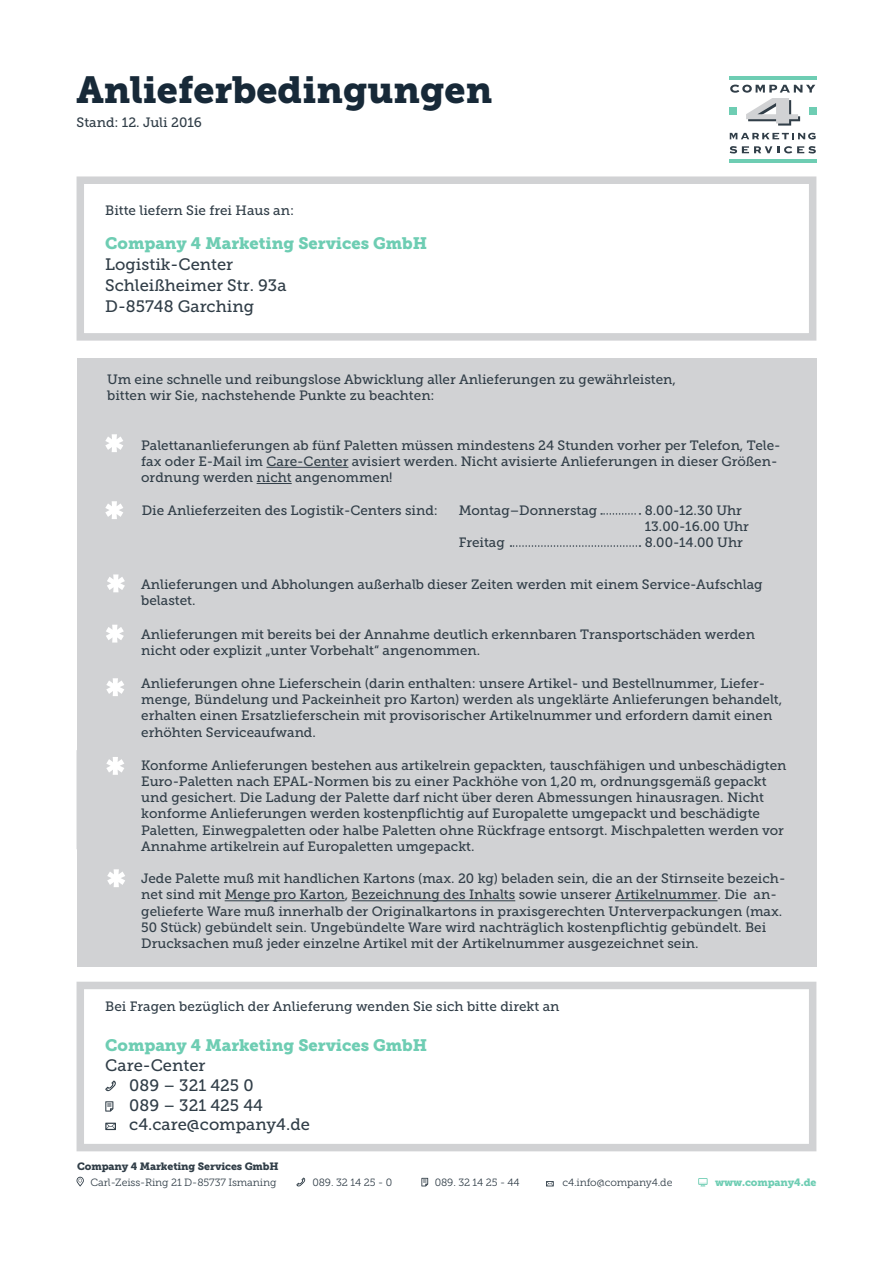
<style>
.page{position:relative;width:893px;height:1263px;background:#fff}
.page>*{position:absolute;margin:0;border:0;box-sizing:border-box;transform-origin:0 0}
.t1{font:37.5px "Museo Slab 900";color:#172938}
.t2{font:16.5px "Museo Slab 500";color:#313e48}
.t3{font:16.5px "Museo Slab 900";color:#6ecdb3}
.t4{font:13.5px/16.2px "Museo Slab 500";color:#313e48}
.t5{font:10.5px "Museo Slab 300";letter-spacing:-.01em;color:#313e48}
.t6{font:10.5px "Museo Slab 900";letter-spacing:-.01em;color:#313e48}
.t7{font:10.5px "Museo Slab 900";letter-spacing:-.01em;color:#6ecdb3}
</style>
<div class="page">
<hr style="left:729px;top:77px;width:87px;height:3px;background:#6ecdb3">
<hr style="left:729px;top:159px;width:87px;height:4px;background:#6ecdb3">
<div style="left:729px;top:107px;width:8px;height:8px;background:#6ecdb3"></div>
<div style="left:809px;top:107px;width:7px;height:8px;background:#6ecdb3"></div>
<svg style="left:730px;top:85px;width:85px;height:41px"></svg>
<svg style="left:730px;top:133px;width:86px;height:6px"></svg>
<svg style="left:730px;top:146px;width:86px;height:8px"></svg>
<div style="left:77px;top:176px;width:739px;height:165px;border:8px solid #d1d2d4"></div>
<div style="left:77px;top:982px;width:739px;height:169px;border:8px solid #d1d2d4"></div>
<div style="left:77px;top:358px;width:739px;height:609px;background:#d1d2d4"></div>
<hr style="left:266px;top:467px;width:82px;height:1px;background:#313e48">
<hr style="left:257px;top:483px;width:35px;height:1px;background:#313e48">
<hr style="left:225px;top:900px;width:120px;height:1px;background:#313e48">
<hr style="left:352px;top:900px;width:163px;height:1px;background:#313e48">
<hr style="left:615px;top:900px;width:102px;height:1px;background:#313e48">
<svg style="left:105px;top:434px;width:18px;height:18px"></svg>
<svg style="left:105px;top:501px;width:18px;height:18px"></svg>
<svg style="left:107px;top:574px;width:18px;height:18px"></svg>
<svg style="left:106px;top:678px;width:18px;height:18px"></svg>
<svg style="left:510px;top:545px;width:130px;height:2px"></svg>
<svg style="left:601px;top:513px;width:39px;height:2px"></svg>
<svg style="left:105px;top:1080px;width:11px;height:11px"></svg>
<svg style="left:105px;top:1101px;width:8px;height:10px"></svg>
<svg style="left:105px;top:1123px;width:11px;height:7px"></svg>
<svg style="left:296px;top:1177px;width:10px;height:9px"></svg>
<svg style="left:421px;top:1178px;width:7px;height:8px"></svg>
<svg style="left:77px;top:1177px;width:7px;height:9px"></svg>
<svg style="left:698px;top:1178px;width:10px;height:8px"></svg>
<svg style="left:546px;top:1181px;width:8px;height:5px"></svg>
<svg style="left:106px;top:757px;width:18px;height:18px"></svg>
<svg style="left:106px;top:625px;width:18px;height:17px"></svg>
<svg style="left:107px;top:869px;width:18px;height:18px"></svg>
<p class="t1" style="left:77px;top:68px;width:417px">Anlieferbedingungen</p>
<p class="t4" style="left:77px;top:114px;width:127px">Stand: 12. Juli 2016</p>
<p class="t4" style="left:105px;top:203px;width:190px">Bitte liefern Sie frei Haus an:</p>
<p class="t3" style="left:105px;top:234px;width:323px">Company 4 Marketing Services GmbH</p>
<p class="t2" style="left:105px;top:255px;width:129px">Logistik-Center</p>
<p class="t2" style="left:105px;top:276px;width:183px">Schleißheimer Str. 93a</p>
<p class="t2" style="left:105px;top:297px;width:150px">D-85748 Garching</p>
<p class="t4" style="left:107px;top:371px;width:570px">Um eine schnelle und reibungslose Abwicklung aller Anlieferungen zu gewährleisten, bitten wir Sie, nachstehende Punkte zu beachten:</p>
<p class="t4" style="left:141px;top:437px;width:641px">Palettananlieferungen ab fünf Paletten müssen mindestens 24 Stunden vorher per Telefon, Tele&shy;fax oder E-Mail im Care-Center avisiert werden. Nicht avisierte Anlieferungen in dieser Größen&shy;ordnung werden nicht angenommen!</p>
<p class="t4" style="left:142px;top:502px;width:298px">Die Anlieferzeiten des Logistik-Centers sind:</p>
<p class="t4" style="left:459px;top:502px;width:140px">Montag–Donnerstag</p>
<p class="t4" style="left:645px;top:502px;width:99px">8.00-12.30 Uhr</p>
<p class="t4" style="left:645px;top:518px;width:106px">13.00-16.00 Uhr</p>
<p class="t4" style="left:459px;top:534px;width:48px">Freitag</p>
<p class="t4" style="left:645px;top:534px;width:100px">8.00-14.00 Uhr</p>
<p class="t4" style="left:141px;top:576px;width:623px">Anlieferungen und Abholungen außerhalb dieser Zeiten werden mit einem Service-Aufschlag belastet.</p>
<p class="t4" style="left:141px;top:626px;width:615px">Anlieferungen mit bereits bei der Annahme deutlich erkennbaren Transportschäden werden nicht oder explizit „unter Vorbehalt“ angenommen.</p>
<p class="t4" style="left:141px;top:675px;width:643px">Anlieferungen ohne Lieferschein (darin enthalten: unsere Artikel- und Bestellnummer, Liefer&shy;menge, Bündelung und Packeinheit pro Karton) werden als ungeklärte Anlieferungen behandelt, erhalten einen Ersatzlieferschein mit provisorischer Artikelnummer und erfordern damit einen erhöhten Serviceaufwand.</p>
<p class="t4" style="left:141px;top:757px;width:647px">Konforme Anlieferungen bestehen aus artikelrein gepackten, tauschfähigen und unbeschädigten Euro-Paletten nach EPAL-Normen bis zu einer Packhöhe von 1,20 m, ordnungsgemäß gepackt und gesichert. Die Ladung der Palette darf nicht über deren Abmessungen hinausragen. Nicht konforme Anlieferungen werden kostenpflichtig auf Europalette umgepackt und beschädigte Paletten, Einwegpaletten oder halbe Paletten ohne Rückfrage entsorgt. Mischpaletten werden vor Annahme artikelrein auf Europaletten umgepackt.</p>
<p class="t4" style="left:141px;top:870px;width:646px">Jede Palette muß mit handlichen Kartons (max. 20 kg) beladen sein, die an der Stirnseite bezeich&shy;net sind mit Menge pro Karton, Bezeichnung des Inhalts sowie unserer Artikelnummer. Die an&shy;gelieferte Ware muß innerhalb der Originalkartons in praxisgerechten Unterverpackungen (max.<br>50 Stück) gebündelt sein. Ungebündelte Ware wird nachträglich kostenpflichtig gebündelt. Bei Drucksachen muß jeder einzelne Artikel mit der Artikelnummer ausgezeichnet sein.</p>
<p class="t4" style="left:105px;top:998px;width:456px">Bei Fragen bezüglich der Anlieferung wenden Sie sich bitte direkt an</p>
<p class="t3" style="left:105px;top:1036px;width:323px">Company 4 Marketing Services GmbH</p>
<p class="t2" style="left:105px;top:1056px;width:102px">Care-Center</p>
<p class="t2" style="left:129px;top:1076px;width:126px">089 – 321 425 0</p>
<p class="t2" style="left:129px;top:1096px;width:135px">089 – 321 425 44</p>
<p class="t2" style="left:129px;top:1115px;width:182px">c4.care@company4.de</p>
<p class="t6" style="left:77px;top:1160px;width:203px">Company 4 Marketing Services GmbH</p>
<p class="t5" style="left:91px;top:1177px;width:187px">Carl-Zeiss-Ring 21 D-85737 Ismaning</p>
<p class="t5" style="left:312px;top:1177px;width:81px">089. 32 14 25 - 0</p>
<p class="t5" style="left:435px;top:1177px;width:86px">089. 32 14 25 - 44</p>
<p class="t5" style="left:562px;top:1177px;width:112px">c4.info@company4.de</p>
<p class="t7" style="left:715px;top:1177px;width:103px">www.company4.de</p>
</div>
